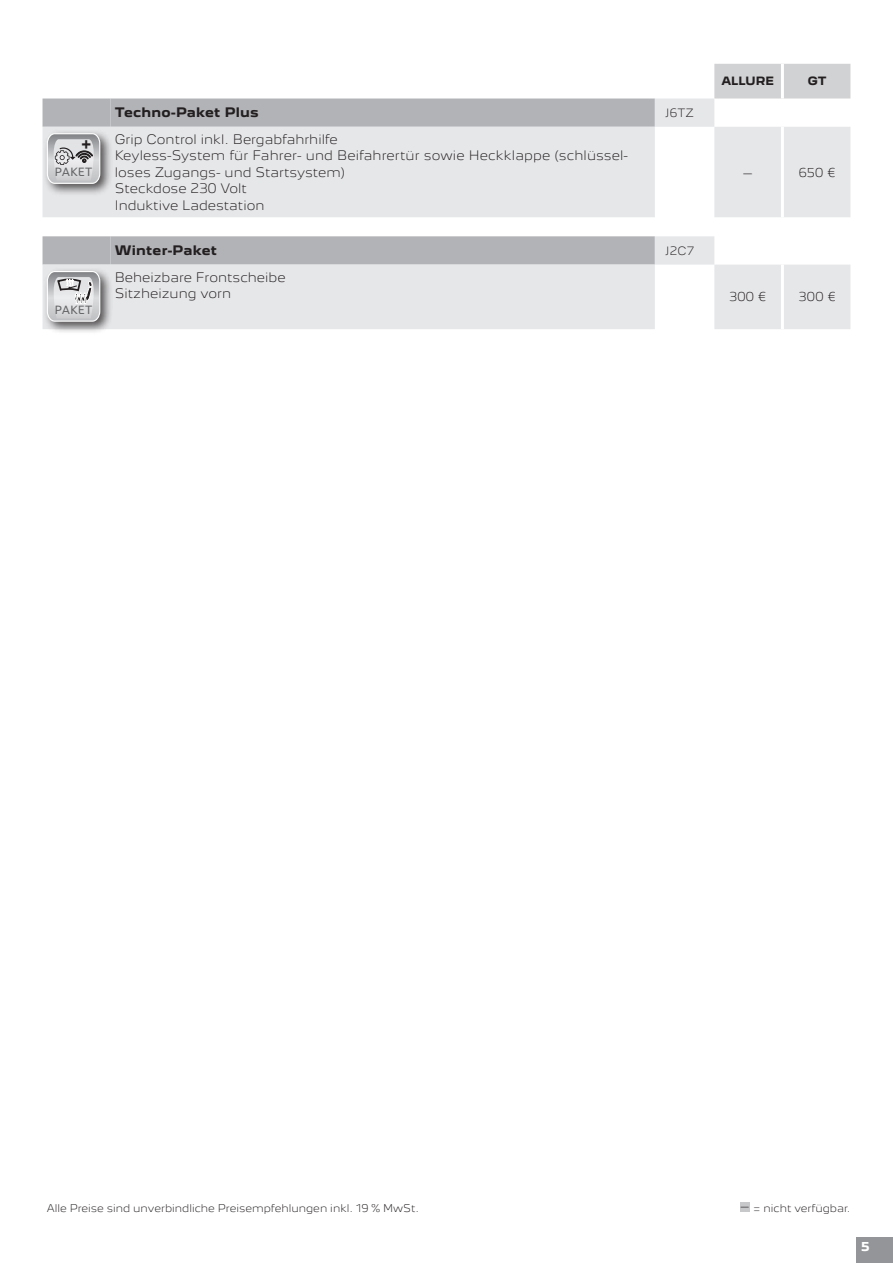
<style>
.page{position:relative;width:893px;height:1263px;background:#fff}
.page>*{position:absolute;margin:0;border:0;box-sizing:border-box;transform-origin:0 0}
.t1{font:700 18px "Peugeot";color:#231f20}
.t2{font:12.3px "Peugeot";letter-spacing:.01em;color:#636366}
._8auf10__light{font:300 12px/16.5px "Peugeot New";color:#231f20}
.t3{font:700 12px "Peugeot New";letter-spacing:.02em;color:#231f20}
.t4{font:300 11.25px "Peugeot New";letter-spacing:.02em;color:#231f20}
.t5{font:700 11.25px "Peugeot New";color:#fff}
._12_Pakete_Austattung_Tabelle_2_Boxer_Ka_{font:700 10.5px "Peugeot New";color:#231f20}
.Paketname{font:300 10.5px "Peugeot New";letter-spacing:.02em;color:#231f20}
._008_Fussnote{font:300 10.5px "Peugeot New";color:#231f20}
.Fußnote_7pt_Light_linksbündig{font:300 9.75px "Peugeot New";color:#231f20}
._008_Fussnote-2{font:300 9.75px "Peugeot New";color:#231f20}
</style>
<div class="page">
<div style="left:857px;top:1237px;width:36px;height:26px;background:#939598"></div>
<div style="left:740px;top:1202px;width:9px;height:10px;background:#c7c8ca"></div>
<div style="left:714px;top:64px;width:136px;height:35px;background:#d1d2d4"></div>
<svg style="left:111px;top:99px;width:739px;height:230px;fill:#e6e7e9"></svg>
<hr style="left:781px;top:127px;width:3px;height:90px;background:#fff">
<hr style="left:781px;top:265px;width:3px;height:64px;background:#fff">
<hr style="left:781px;top:64px;width:3px;height:35px;background:#fff">
<div style="left:43px;top:129px;width:70px;height:68px;background:#e2e3e5"></div>
<div style="left:43px;top:267px;width:70px;height:67px;background:#231f20;opacity:.75"></div>
<svg style="left:43px;top:99px;width:68px;height:223px"></svg>
<p class="t3" style="left:115px;top:105px;width:145px">Techno-Paket Plus</p>
<p class="Paketname" style="left:665px;top:106px;width:30px">J6TZ</p>
<p class="t1" style="left:81px;top:131px;width:12px">+</p>
<p class="_8auf10__light" style="left:115px;top:131px;width:225px">Grip Control inkl. Bergabfahrhilfe</p>
<p class="_8auf10__light" style="left:115px;top:147px;width:514px">Keyless-System für Fahrer- und Beifahrertür sowie Heckklappe (schlüssel&shy;loses Zugangs- und Startsystem)</p>
<p class="_8auf10__light" style="left:115px;top:180px;width:134px">Steckdose 230 Volt</p>
<p class="_8auf10__light" style="left:115px;top:197px;width:151px">Induktive Ladestation</p>
<p class="t2" style="left:54px;top:163px;width:40px">PAKET</p>
<p class="t3" style="left:115px;top:242px;width:103px">Winter-Paket</p>
<p class="Paketname" style="left:665px;top:244px;width:30px">J2C7</p>
<p class="_12_Pakete_Austattung_Tabelle_2_Boxer_Ka_" style="left:721px;top:74px;width:54px">ALLURE</p>
<p class="_12_Pakete_Austattung_Tabelle_2_Boxer_Ka_" style="left:808px;top:74px;width:20px">GT</p>
<p class="t4" style="left:743px;top:165px;width:10px">–</p>
<p class="t4" style="left:799px;top:165px;width:39px">650 €</p>
<p class="t2" style="left:54px;top:301px;width:40px">PAKET</p>
<p class="_8auf10__light" style="left:115px;top:269px;width:172px">Beheizbare Frontscheibe</p>
<p class="_8auf10__light" style="left:115px;top:285px;width:118px">Sitzheizung vorn</p>
<p class="t4" style="left:729px;top:290px;width:39px">300 €</p>
<p class="t4" style="left:798px;top:290px;width:39px">300 €</p>
<p class="Fußnote_7pt_Light_linksbündig" style="left:47px;top:1202px;width:374px">Alle Preise sind unverbindliche Preisempfehlungen inkl. 19 % MwSt.</p>
<p class="_008_Fussnote" style="left:741px;top:1199px;width:9px">–</p>
<p class="_008_Fussnote-2" style="left:753px;top:1202px;width:99px">= nicht verfügbar.</p>
<p class="t5" style="left:861px;top:1239px;width:10px">5</p>
</div>
